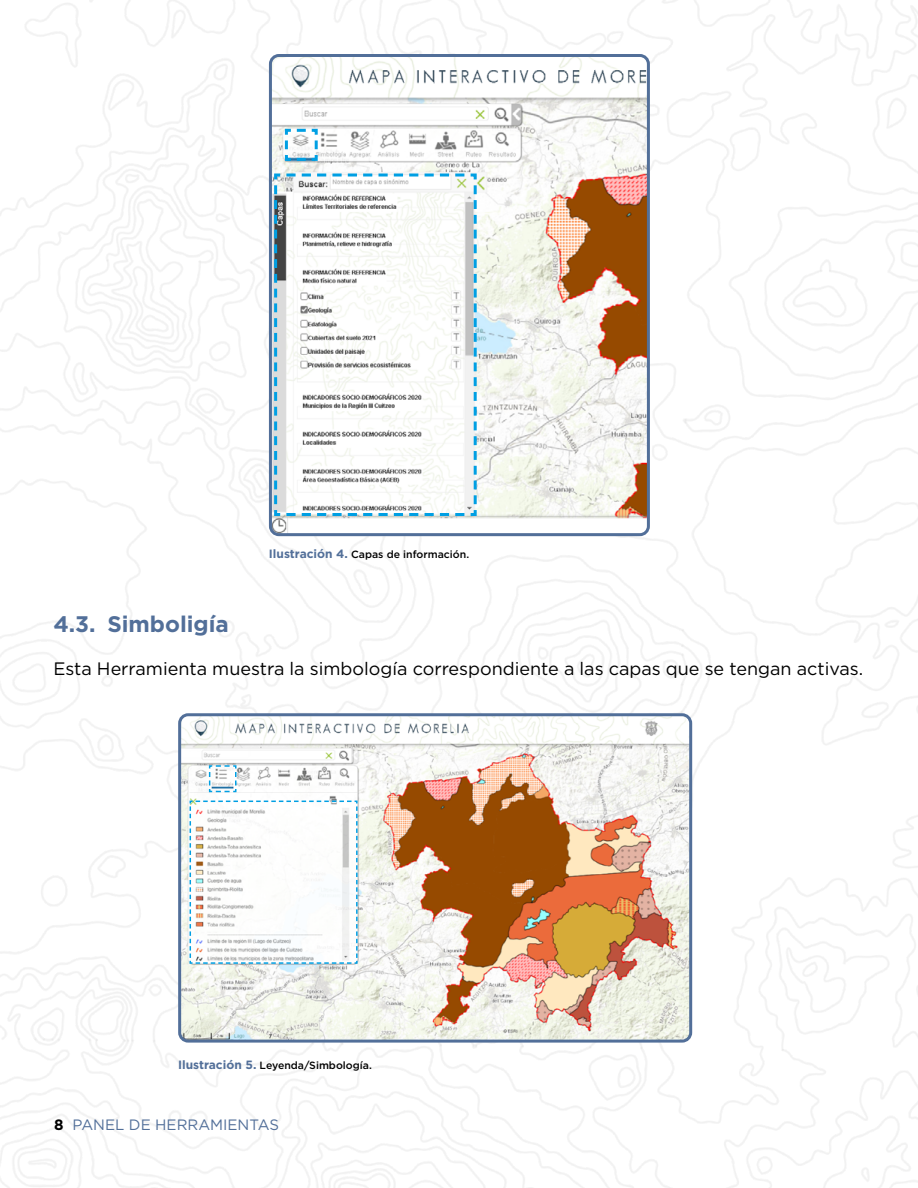
<style>
.page{position:relative;width:918px;height:1188px;background:#fff}
.page>*{position:absolute;margin:0;border:0;box-sizing:border-box;transform-origin:0 0}
.t1{font:700 22.5px "Gotham";color:#526f99}
.t2{font:18px "Gotham";color:#000}
.t3{font:15px "Gotham";color:#526f99}
.t4{font:500 10.5px "Gotham";color:#000}
.s1{font-weight:700;font-size:12px;color:#526f99}
.s2{font-weight:700;color:#000}
</style>
<div class="page">
<img style="left:270px;top:58px;width:376px;height:477px">
<div style="left:269px;top:54px;width:381px;height:482px;border:3px solid #526f99;border-radius:9px"></div>
<svg style="left:283px;top:127px;width:36px;height:35px"></svg>
<svg style="left:273px;top:172px;width:205px;height:346px"></svg>
<img style="left:182px;top:716px;width:509px;height:323px">
<div style="left:178px;top:713px;width:514px;height:330px;border:3px solid #526f99;border-radius:9px"></div>
<svg style="left:208px;top:765px;width:29px;height:28px"></svg>
<svg style="left:189px;top:800px;width:169px;height:165px"></svg>
<p class="t4" style="left:269px;top:548px;width:202px"><span class="s1">Ilustración 4.</span> Capas de información.</p>
<p class="t1" style="left:53px;top:611px;width:177px">4.3. Simboligía</p>
<p class="t2" style="left:53px;top:658px;width:811px">Esta Herramienta muestra la simbología correspondiente a las capas que se tengan activas.</p>
<p class="t4" style="left:178px;top:1058px;width:195px"><span class="s1">Ilustración 5.</span> Leyenda/Simbología.</p>
<p class="t3" style="left:54px;top:1115px;width:227px"><span class="s2">8</span> PANEL DE HERRAMIENTAS</p>
</div>
